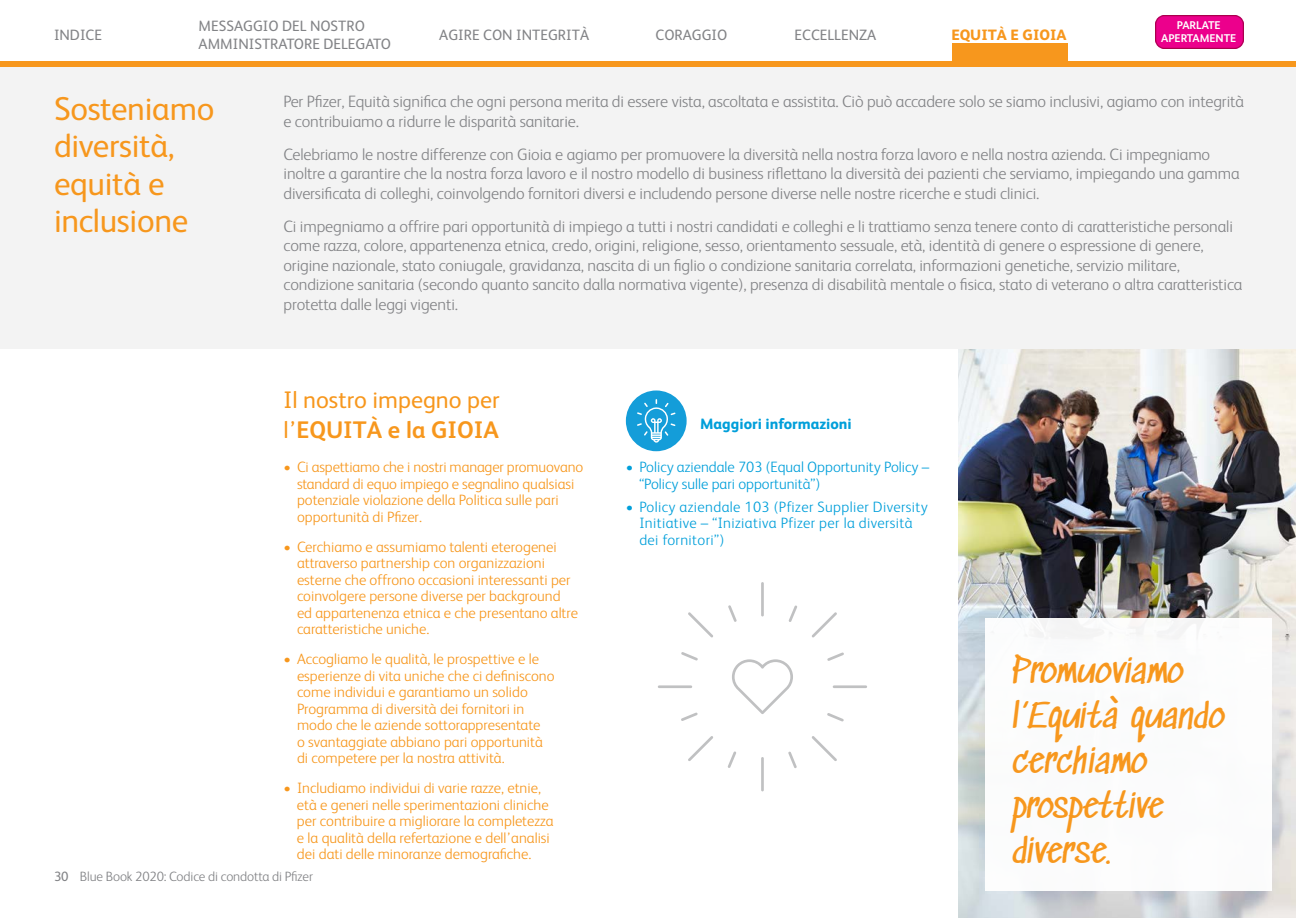
<style>
.page{position:relative;width:1296px;height:918px;background:#fff}
.page>*{position:absolute;margin:0;border:0;box-sizing:border-box;transform-origin:0 0}
.approved_message{font:33px/45px "Sedgwick Ave";color:#f7971d}
.Head{font:33px/37.5px "FS Albert";letter-spacing:-.01em;color:#f7971d}
.Comittment_Callout_H{font:24px/30px "FS Albert";color:#f7971d}
.Body_in_Gray_Section{font:300 16.5px/19.5px "FS Albert";letter-spacing:-.005em;color:#828386}
.t1{font:300 15px/16.5px "FS Albert";color:#f7971d}
.t2{font:300 15px/16.5px "FS Albert";letter-spacing:.025em;color:#009fda}
.t3{font:15px/18px "FS Albert";color:#828386}
.t4{font:300 15px/16.5px "FS Albert";color:#009fda}
.Learn_More_Head{font:800 15px "FS Albert";color:#009fda}
.t5{font:800 15px "FS Albert";color:#f7971d}
.t6{font:300 13.5px "FS Albert";letter-spacing:-.01em;color:#828386}
.t7{font:700 11.25px "FS Albert";color:#fff}
.s1{font-weight:700}
.s2{font-weight:400}
</style>
<div class="page">
<div style="left:0;top:61px;width:1296px;height:7px;background:#f7971d"></div>
<img style="left:1156px;top:15px;width:87px;height:34px">
<img style="left:958px;top:349px;width:338px;height:569px">
<div style="left:0;top:68px;width:1296px;height:281px;background:#f3f3f3"></div>
<div style="left:626px;top:390px;width:61px;height:61px;background:#149dd9;border-radius:50%"></div>
<svg style="left:637px;top:399px;width:39px;height:44px"></svg>
<svg style="left:732px;top:659px;width:61px;height:55px"></svg>
<svg style="left:688px;top:612px;width:25px;height:26px"></svg>
<svg style="left:812px;top:736px;width:25px;height:25px"></svg>
<svg style="left:688px;top:736px;width:25px;height:25px"></svg>
<svg style="left:812px;top:612px;width:25px;height:26px"></svg>
<svg style="left:761px;top:582px;width:3px;height:34px"></svg>
<hr style="left:761px;top:757px;width:3px;height:34px;background:#828386">
<hr style="left:658px;top:685px;width:34px;height:3px;background:#828386">
<hr style="left:833px;top:685px;width:34px;height:3px;background:#828386">
<svg style="left:788px;top:752px;width:9px;height:16px"></svg>
<svg style="left:827px;top:653px;width:17px;height:8px"></svg>
<svg style="left:789px;top:606px;width:8px;height:16px"></svg>
<svg style="left:728px;top:605px;width:9px;height:17px"></svg>
<svg style="left:827px;top:713px;width:17px;height:9px"></svg>
<svg style="left:728px;top:752px;width:8px;height:16px"></svg>
<svg style="left:681px;top:652px;width:17px;height:9px"></svg>
<svg style="left:681px;top:713px;width:17px;height:8px"></svg>
<div style="left:986px;top:619px;width:286px;height:272px;background:#fff"></div>
<div style="left:953px;top:44px;width:115px;height:20px;background:#f7971d"></div>
<p class="t3" style="left:199px;top:16px;width:194px">MESSAGGIO DEL NOSTRO<br>AMMINISTRATORE DELEGATO</p>
<p class="t3" style="left:439px;top:25px;width:151px">AGIRE CON INTEGRITÀ</p>
<p class="t3" style="left:656px;top:25px;width:73px">CORAGGIO</p>
<p class="t3" style="left:795px;top:25px;width:83px">ECCELLENZA</p>
<p class="t5" style="left:951px;top:23px;width:117px">EQUITÀ E GIOIA</p>
<p class="t7" style="left:1177px;top:17px;width:45px">PARLATE</p>
<p class="t3" style="left:54px;top:25px;width:50px">INDICE</p>
<p class="t7" style="left:1161px;top:31px;width:77px">APERTAMENTE</p>
<p class="Head" style="left:54px;top:88px;width:162px">Sosteniamo diversità, equità e inclusione</p>
<p class="Body_in_Gray_Section" style="left:284px;top:91px;width:962px">Per Pfizer, Equità significa che ogni persona merita di essere vista, ascoltata e assistita. Ciò può accadere solo se siamo inclusivi, agiamo con integrità e contribuiamo a ridurre le disparità sanitarie.</p>
<p class="Body_in_Gray_Section" style="left:284px;top:144px;width:958px">Celebriamo le nostre differenze con Gioia e agiamo per promuovere la diversità nella nostra forza lavoro e nella nostra azienda. Ci impegniamo inoltre a garantire che la nostra forza lavoro e il nostro modello di business riflettano la diversità dei pazienti che serviamo, impiegando una gamma diversificata di colleghi, coinvolgendo fornitori diversi e includendo persone diverse nelle nostre ricerche e studi clinici.</p>
<p class="Body_in_Gray_Section" style="left:284px;top:216px;width:960px">Ci impegniamo a offrire pari opportunità di impiego a tutti i nostri candidati e colleghi e li trattiamo senza tenere conto di caratteristiche personali come razza, colore, appartenenza etnica, credo, origini, religione, sesso, orientamento sessuale, età, identità di genere o espressione di genere, origine nazionale, stato coniugale, gravidanza, nascita di un figlio o condizione sanitaria correlata, informazioni genetiche, servizio militare, condizione sanitaria (secondo quanto sancito dalla normativa vigente), presenza di disabilità mentale o fisica, stato di veterano o altra caratteristica protetta dalle leggi vigenti.</p>
<p class="Comittment_Callout_H" style="left:284px;top:384px;width:218px">Il nostro impegno per l’<span class="s1">EQUITÀ e la GIOIA</span></p>
<p class="t1" style="left:297px;top:458px;width:288px;text-indent:-14px">• Ci aspettiamo che i nostri manager promuovano standard di equo impiego e segnalino qualsiasi potenziale violazione della Politica sulle pari opportunità di Pfizer.</p>
<p class="t1" style="left:297px;top:538px;width:283px;text-indent:-14px">• Cerchiamo e assumiamo talenti eterogenei attraverso partnership con organizzazioni esterne che offrono occasioni interessanti per coinvolgere persone diverse per background ed appartenenza etnica e che presentano altre caratteristiche uniche.</p>
<p class="t1" style="left:297px;top:650px;width:259px;text-indent:-14px">• Accogliamo le qualità, le prospettive e le esperienze di vita uniche che ci definiscono come individui e garantiamo un solido Programma di diversità dei fornitori in modo che le aziende sottorappresentate<br>o svantaggiate abbiano pari opportunità di competere per la nostra attività.</p>
<p class="t1" style="left:297px;top:779px;width:258px;text-indent:-13px">• Includiamo individui di varie razze, etnie, età e generi nelle sperimentazioni cliniche per contribuire a migliorare la completezza e la qualità della refertazione e dell’analisi dei dati delle minoranze demografiche.</p>
<p class="t6" style="left:54px;top:868px;width:261px"><span class="s2">30</span> Blue Book 2020: Codice di condotta di Pfizer</p>
<p class="Learn_More_Head" style="left:700px;top:412px;width:153px">Maggiori informazioni</p>
<p class="t4" style="left:639px;top:458px;width:291px;text-indent:-14px">• Policy aziendale 703 (Equal Opportunity Policy – “Policy sulle pari opportunità”)</p>
<p class="t2" style="left:639px;top:498px;width:290px;text-indent:-14px">• Policy aziendale 103 (Pfizer Supplier Diversity<br>Initiative – “Iniziativa Pfizer per la diversità dei fornitori”)</p>
<p class="approved_message" style="left:1012px;top:650px;width:214px">Promuoviamo l’Equità quando cerchiamo prospettive diverse.</p>
</div>
